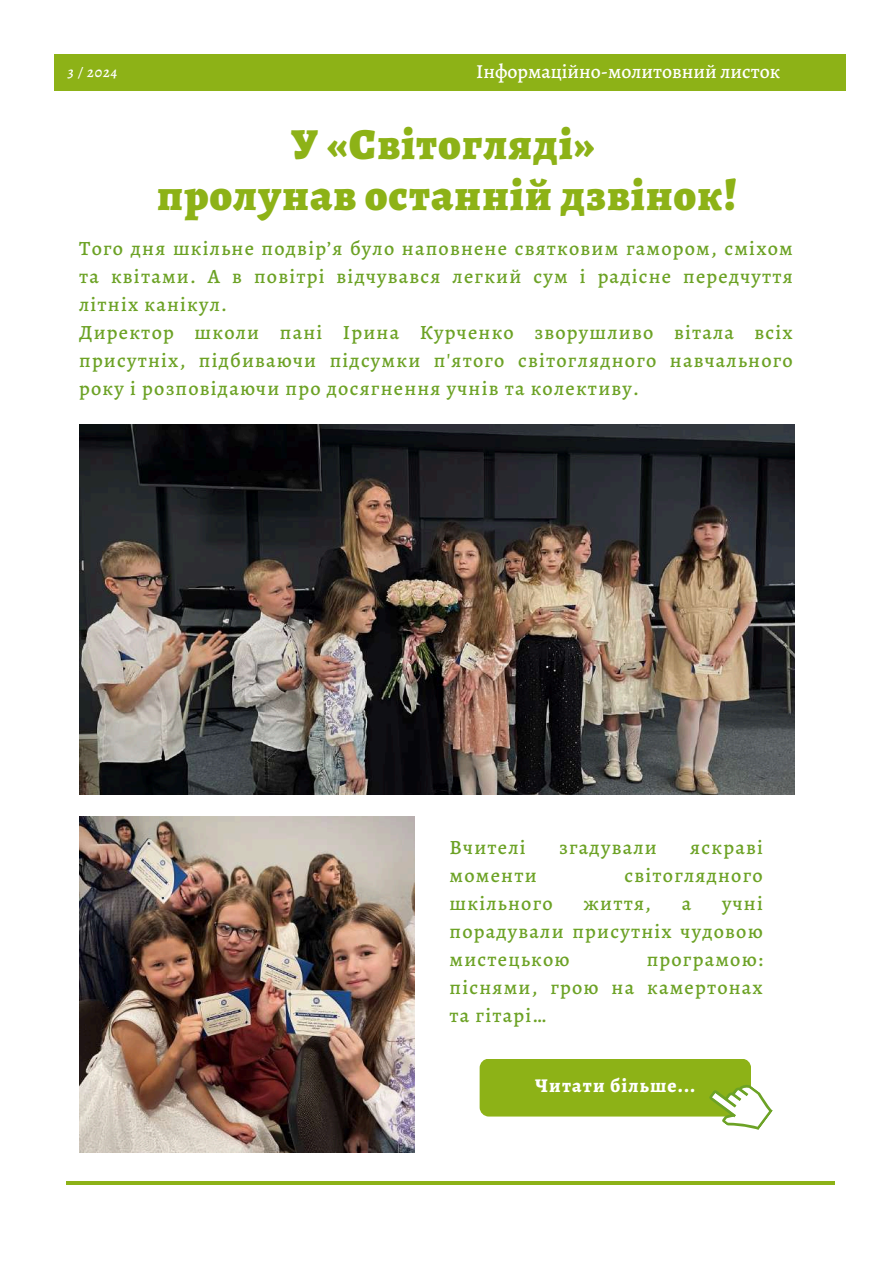
<style>
.page{position:relative;width:894px;height:1264px;background:#fff}
.page>*{position:absolute;margin:0;border:0;box-sizing:border-box;transform-origin:0 0}
.t1{font:900 44.25px/51.8px "Alegreya";letter-spacing:.03em;color:#8db217;text-align:center}
.t2{font:500 20.25px/28px "Alegreya";letter-spacing:.06em;color:#6ca225;text-align:justify}
.t3{font:500 19.8px "Alegreya";color:#fff}
.t4{font:800 19.5px "Alegreya";letter-spacing:.06em;color:#fff}
.t5{font:italic 500 14.85px "Alegreya";color:#fff}
</style>
<div class="page">
<div style="left:54px;top:54px;width:791px;height:36px;background:#8db217"></div>
<hr style="left:66px;top:1181px;width:768px;height:3px;background:#8db217">
<div style="left:479px;top:1058px;width:271px;height:58px;background:#8db217;border-radius:9px"></div>
<svg style="left:701px;top:1069px;width:72px;height:61px"></svg>
<img style="left:79px;top:424px;width:714px;height:370px">
<img style="left:79px;top:816px;width:335px;height:335px">
<p class="t5" style="left:68px;top:62px;width:51px">3 / 2024</p>
<p class="t3" style="left:476px;top:58px;width:305px">Інформаційно-молитовний листок</p>
<h1 class="t1" style="left:157px;top:118px;width:580px">У «Світогляді»<br>пролунав останній дзвінок!</h1>
<p class="t2" style="left:79px;top:234px;width:715px;text-align:left">Того дня шкільне подвір’я було наповнене святковим гамором, сміхом та квітами. А в повітрі відчувався легкий сум і радісне передчуття літніх канікул.<br>Директор школи пані Ірина Курченко зворушливо вітала всіх присутніх, підбиваючи підсумки п'ятого світоглядного навчального року і розповідаючи про досягнення учнів та колективу.</p>
<p class="t2" style="left:449px;top:832px;width:77px">Вчителі</p>
<p class="t2" style="left:559px;top:832px;width:99px">згадували</p>
<p class="t2" style="left:690px;top:832px;width:74px">яскраві</p>
<p class="t2" style="left:449px;top:860px;width:88px">моменти</p>
<p class="t2" style="left:624px;top:860px;width:140px">світоглядного</p>
<p class="t2" style="left:449px;top:888px;width:105px">шкільного</p>
<p class="t2" style="left:583px;top:888px;width:69px">життя,</p>
<p class="t2" style="left:681px;top:888px;width:11px">а</p>
<p class="t2" style="left:449px;top:888px;width:314px;text-indent:272px">учні порадували присутніх чудовою мистецькою</p>
<p class="t2" style="left:449px;top:944px;width:315px;text-indent:197px">програмою: піснями, грою на камертонах та гітарі…</p>
<p class="t4" style="left:535px;top:1072px;width:161px">Читати більше...</p>
</div>
